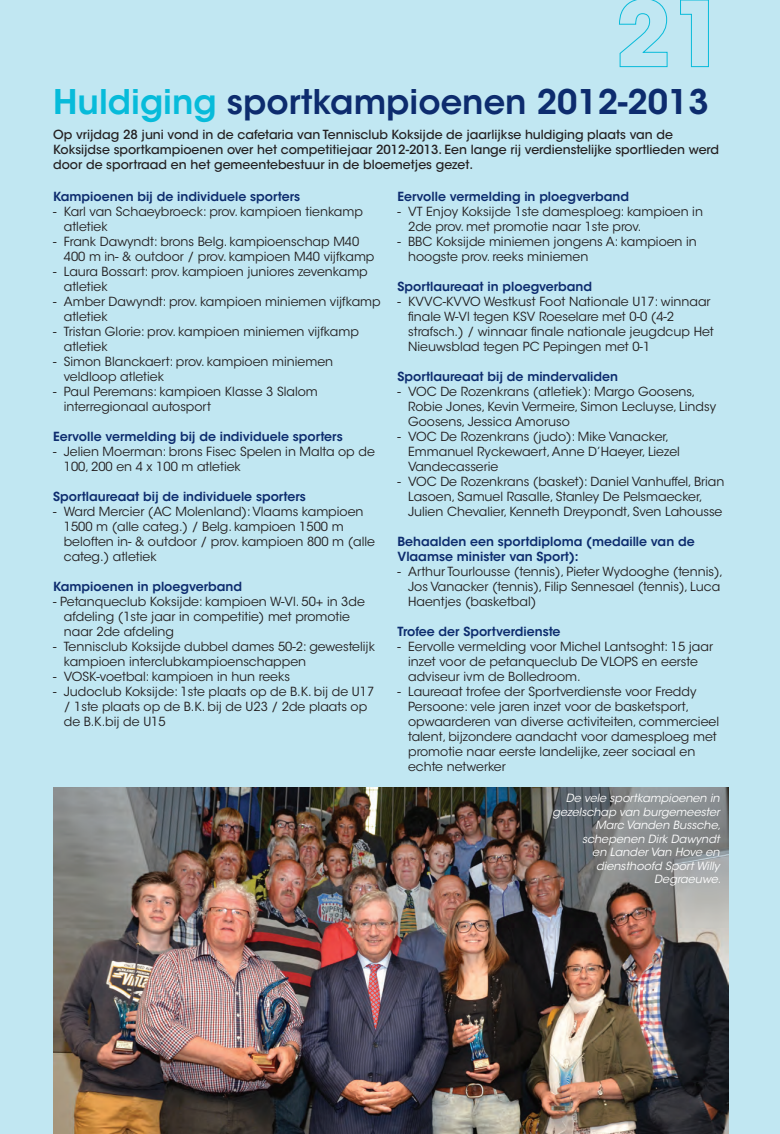
<style>
.page{position:relative;width:780px;height:1134px;background:#c1e7f2}
.page>*{position:absolute;margin:0;border:0;box-sizing:border-box;transform-origin:0 0}
.t1{font:600 33.75px "ITC Avant Garde Std";color:#0d2c6e}
.t2{font:12.5px/15px "ITC Avant Garde Std";color:#231f20}
.t3{font:600 12.5px/15px "ITC Avant Garde Std";color:#0d2c6e}
.t4{font:500 12.5px/15px "ITC Avant Garde Std";color:#231f20}
.t5{font:italic 11.25px/13.5px "ITC Avant Garde Std";color:#fff;text-align:right}
.s1{color:#07bbda}
</style>
<div class="page">
<img style="left:53px;top:788px;width:675px;height:346px">
<svg style="left:619px;top:0;width:48px;height:67px"></svg>
<svg style="left:680px;top:0;width:29px;height:67px"></svg>
<h1 class="t1" style="left:53px;top:80px;width:657px"><span class="s1">Huldiging</span> sportkampioenen 2012-2013</h1>
<p class="t4" style="left:53px;top:127px;width:667px">Op vrijdag 28 juni vond in de cafetaria van Tennisclub Koksijde de jaarlijkse huldiging plaats van de<br>Koksijdse sportkampioenen over het competitiejaar 2012-2013. Een lange rij verdienstelijke sportlieden werd door de sportraad en het gemeentebestuur in de bloemetjes gezet.</p>
<p class="t3" style="left:53px;top:189px;width:248px">Kampioenen bij de individuele sporters</p>
<p class="t2" style="left:64px;top:204px;width:301px;text-indent:-11px">- Karl van Schaeybroeck: prov. kampioen tienkamp atletiek</p>
<p class="t2" style="left:64px;top:234px;width:312px;text-indent:-11px">- Frank Dawyndt: brons Belg. kampioenschap M40<br>400 m in- &amp; outdoor / prov. kampioen M40 vijfkamp</p>
<p class="t2" style="left:64px;top:264px;width:305px;text-indent:-11px">- Laura Bossart: prov. kampioen juniores zevenkamp atletiek</p>
<p class="t2" style="left:64px;top:294px;width:318px;text-indent:-11px">- Amber Dawyndt: prov. kampioen miniemen vijfkamp atletiek</p>
<p class="t2" style="left:64px;top:324px;width:296px;text-indent:-11px">- Tristan Glorie: prov. kampioen miniemen vijfkamp atletiek</p>
<p class="t2" style="left:64px;top:354px;width:271px;text-indent:-11px">- Simon Blanckaert: prov. kampioen miniemen veldloop atletiek</p>
<p class="t2" style="left:64px;top:384px;width:255px;text-indent:-11px">- Paul Peremans: kampioen Klasse 3 Slalom interregionaal autosport</p>
<p class="t3" style="left:53px;top:429px;width:291px">Eervolle vermelding bij de individuele sporters</p>
<p class="t2" style="left:64px;top:444px;width:312px;text-indent:-11px">- Jelien Moerman: brons Fisec Spelen in Malta op de<br>100, 200 en 4 x 100 m atletiek</p>
<p class="t3" style="left:53px;top:489px;width:254px">Sportlaureaat bij de individuele sporters</p>
<p class="t2" style="left:64px;top:504px;width:313px;text-indent:-11px">- Ward Mercier (AC Molenland): Vlaams kampioen 1500 m (alle categ.) / Belg. kampioen 1500 m beloften in- &amp; outdoor / prov. kampioen 800 m (alle categ.) atletiek</p>
<p class="t3" style="left:53px;top:579px;width:190px">Kampioenen in ploegverband</p>
<p class="t2" style="left:64px;top:594px;width:302px;text-indent:-11px">- Petanqueclub Koksijde: kampioen W-Vl. 50+ in 3de afdeling (1ste jaar in competitie) met promotie naar 2de afdeling</p>
<p class="t2" style="left:64px;top:639px;width:313px;text-indent:-11px">- Tennisclub Koksijde dubbel dames 50-2: gewestelijk kampioen interclubkampioenschappen</p>
<p class="t2" style="left:53px;top:669px;width:238px">- VOSK-voetbal: kampioen in hun reeks</p>
<p class="t2" style="left:64px;top:684px;width:312px;text-indent:-11px">- Judoclub Koksijde: 1ste plaats op de B.K. bij de U17 / 1ste plaats op de B.K. bij de U23 / 2de plaats op de B.K.bij de U15</p>
<p class="t3" style="left:397px;top:189px;width:233px">Eervolle vermelding in ploegverband</p>
<p class="t2" style="left:408px;top:204px;width:296px;text-indent:-11px">- VT Enjoy Koksijde 1ste damesploeg: kampioen in<br>2de prov. met promotie naar 1ste prov.</p>
<p class="t2" style="left:408px;top:234px;width:290px;text-indent:-11px">- BBC Koksijde miniemen jongens A: kampioen in hoogste prov. reeks miniemen</p>
<p class="t3" style="left:397px;top:279px;width:196px">Sportlaureaat in ploegverband</p>
<p class="t2" style="left:408px;top:294px;width:307px;text-indent:-11px">- KVVC-KVVO Westkust Foot Nationale U17: winnaar finale W-Vl tegen KSV Roeselare met 0-0 (4-2 strafsch.) / winnaar finale nationale jeugdcup Het Nieuwsblad tegen PC Pepingen met 0-1</p>
<p class="t3" style="left:397px;top:369px;width:222px">Sportlaureaat bij de mindervaliden</p>
<p class="t2" style="left:408px;top:384px;width:309px;text-indent:-11px">- VOC De Rozenkrans (atletiek): Margo Goosens,<br>Robie Jones, Kevin Vermeire, Simon Lecluyse, Lindsy<br>Goosens, Jessica Amoruso</p>
<p class="t2" style="left:408px;top:429px;width:273px;text-indent:-11px">- VOC De Rozenkrans (judo): Mike Vanacker,<br>Emmanuel Ryckewaert, Anne D’Haeyer, Liezel<br>Vandecasserie</p>
<p class="t2" style="left:408px;top:474px;width:318px;text-indent:-11px">- VOC De Rozenkrans (basket): Daniel Vanhuffel, Brian<br>Lasoen, Samuel Rasalle, Stanley De Pelsmaecker,<br>Julien Chevalier, Kenneth Dreypondt, Sven Lahousse</p>
<p class="t3" style="left:397px;top:534px;width:299px">Behaalden een sportdiploma (medaille van de<br>Vlaamse minister van Sport):</p>
<p class="t2" style="left:408px;top:564px;width:316px;text-indent:-11px">- Arthur Tourlousse (tennis), Pieter Wydooghe (tennis),<br>Jos Vanacker (tennis), Filip Sennesael (tennis), Luca<br>Haentjes (basketbal)</p>
<p class="t3" style="left:397px;top:624px;width:165px">Trofee der Sportverdienste</p>
<p class="t2" style="left:408px;top:639px;width:306px;text-indent:-11px">- Eervolle vermelding voor Michel Lantsoght: 15 jaar inzet voor de petanqueclub De VLOPS en eerste adviseur ivm de Bolledroom.</p>
<p class="t2" style="left:408px;top:684px;width:312px;text-indent:-11px">- Laureaat trofee der Sportverdienste voor Freddy Persoone: vele jaren inzet voor de basketsport, opwaarderen van diverse activiteiten, commercieel talent, bijzondere aandacht voor damesploeg met promotie naar eerste landelijke, zeer sociaal en echte netwerker</p>
<p class="t5" style="left:552px;top:792px;width:170px">De vele sportkampioenen in gezelschap van burgemeester<br>Marc Vanden Bussche, schepenen Dirk Dawyndt<br>en Lander Van Hove en diensthoofd Sport Willy<br>Degraeuwe.</p>
</div>
